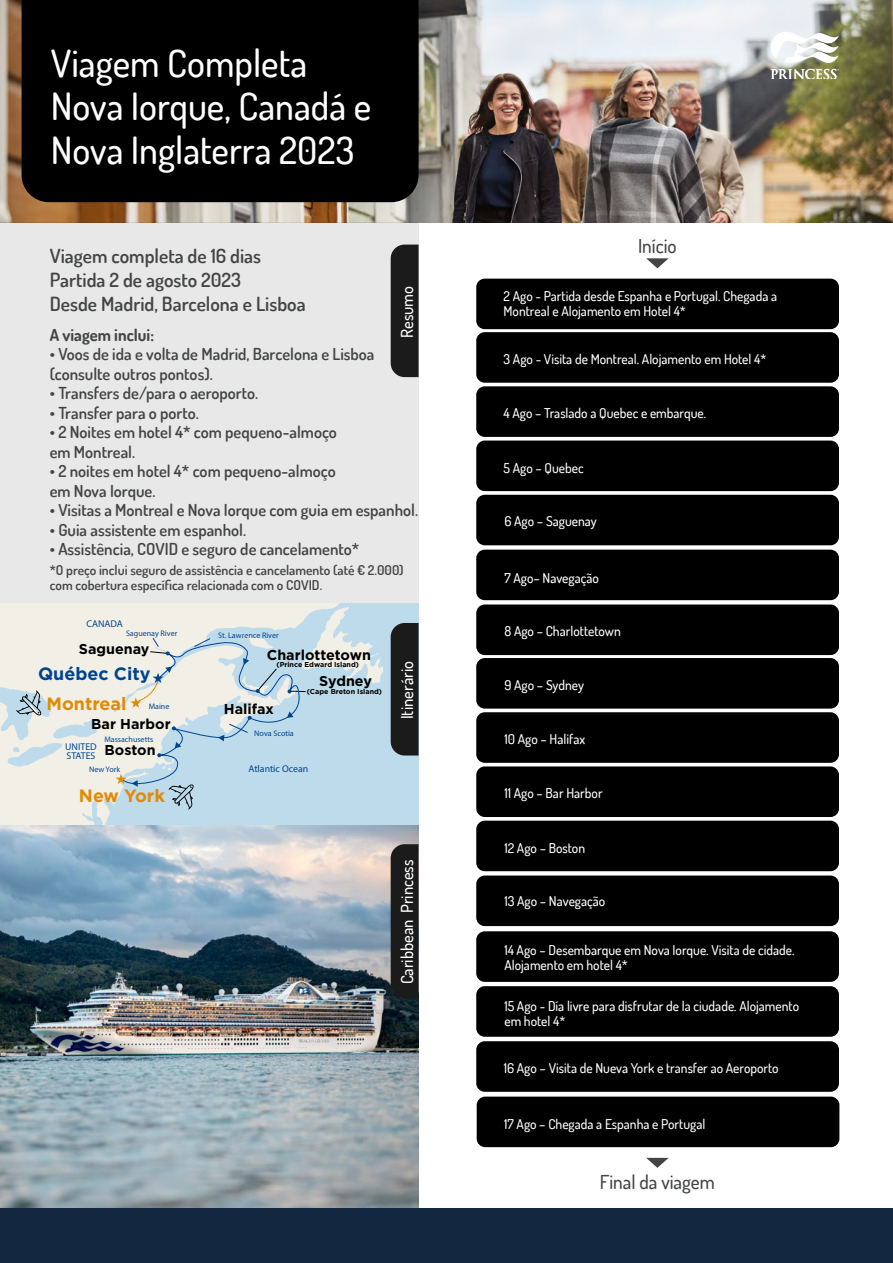
<style>
.page{position:relative;width:893px;height:1263px;background:#fff}
.page>*{position:absolute;margin:0;border:0;box-sizing:border-box;transform-origin:0 0}
.t1{font:500 37.5px/43.5px "Dosis";color:#fff}
.t2{font:600 19.5px/24px "Dosis";color:#434444}
.t3{font:500 19.2px "Dosis";color:#434444}
.t4{font:700 17.85px "Gotham";color:#df8b07}
.t5{font:700 17.85px "Gotham";color:#004490}
.t6{font:600 16.5px/19.5px "Dosis";color:#434444}
.t7{font:500 16.5px "Dosis";color:#fff}
.t8{font:700 16.5px "Dosis";color:#434444}
.t9{font:700 14.25px "Gotham";color:#000}
.t10{font:500 13.5px/15px "Dosis";color:#fff}
.t11{font:600 13.5px/15px "Dosis";color:#434444}
.t12{font:500 9.75px/8.9px "Gotham";color:#004490}
.t13{font:500 8.1px "Gotham";color:#004490}
.t14{font:700 7.2px "Gotham";color:#000}
</style>
<div class="page">
<img style="left:0;top:825px;width:419px;height:384px">
<img style="left:0;top:0;width:893px;height:222px">
<div style="left:476px;top:1041px;width:363px;height:51px;background:#000;border-radius:9px"></div>
<div style="left:476px;top:550px;width:363px;height:50px;background:#000;border-radius:9px"></div>
<div style="left:476px;top:386px;width:363px;height:51px;background:#000;border-radius:9px"></div>
<div style="left:476px;top:441px;width:363px;height:50px;background:#000;border-radius:9px"></div>
<div style="left:476px;top:495px;width:363px;height:50px;background:#000;border-radius:9px"></div>
<div style="left:476px;top:332px;width:363px;height:51px;background:#000;border-radius:9px"></div>
<div style="left:476px;top:279px;width:363px;height:50px;background:#000;border-radius:9px"></div>
<div style="left:476px;top:875px;width:363px;height:51px;background:#000;border-radius:9px"></div>
<div style="left:476px;top:712px;width:363px;height:51px;background:#000;border-radius:9px"></div>
<div style="left:476px;top:766px;width:363px;height:51px;background:#000;border-radius:9px"></div>
<div style="left:476px;top:821px;width:363px;height:50px;background:#000;border-radius:9px"></div>
<div style="left:476px;top:658px;width:363px;height:51px;background:#000;border-radius:9px"></div>
<div style="left:476px;top:604px;width:363px;height:51px;background:#000;border-radius:9px"></div>
<div style="left:476px;top:986px;width:363px;height:51px;background:#000;border-radius:9px"></div>
<div style="left:476px;top:931px;width:363px;height:51px;background:#000;border-radius:9px"></div>
<div style="left:0;top:222px;width:419px;height:382px;background:#e8e8e8"></div>
<div style="left:0;top:604px;width:419px;height:221px;background:#bddbeb"></div>
<svg style="left:0;top:604px;width:339px;height:221px;fill:#f2f0e6"></svg>
<svg style="left:0;top:687px;width:97px;height:80px"></svg>
<svg style="left:116px;top:606px;width:267px;height:204px"></svg>
<div style="left:22px;top:0;width:397px;height:202px;background:#000"></div>
<div style="left:0;top:1209px;width:893px;height:54px;background:#142740"></div>
<svg style="left:646px;top:258px;width:23px;height:10px"></svg>
<svg style="left:646px;top:1158px;width:23px;height:10px"></svg>
<svg style="left:770px;top:30px;width:69px;height:48px"></svg>
<div style="left:391px;top:844px;width:28px;height:154px;background:#1b1b1c"></div>
<div style="left:391px;top:245px;width:28px;height:132px;background:#1b1b1c"></div>
<div style="left:391px;top:623px;width:28px;height:132px;background:#1b1b1c"></div>
<div style="left:477px;top:1096px;width:362px;height:51px;background:#000;border-radius:9px"></div>
<h1 class="t1" style="left:51px;top:40px;width:322px">Viagem Completa<br>Nova Iorque, Canadá e<br>Nova Inglaterra 2023</h1>
<h2 class="t2" style="left:50px;top:243px;width:257px">Viagem completa de 16 dias<br>Partida 2 de agosto 2023<br>Desde Madrid, Barcelona e Lisboa</h2>
<p class="t8" style="left:50px;top:324px;width:106px">A viagem inclui:</p>
<p class="t6" style="left:50px;top:344px;width:326px">• Voos de ida e volta de Madrid, Barcelona e Lisboa (consulte outros pontos).</p>
<p class="t6" style="left:50px;top:383px;width:210px">• Transfers de/para o aeroporto.</p>
<p class="t6" style="left:50px;top:403px;width:151px">• Transfer para o porto.</p>
<p class="t6" style="left:50px;top:422px;width:289px">• 2 Noites em hotel 4* com pequeno-almoço em Montreal.</p>
<p class="t6" style="left:50px;top:461px;width:287px">• 2 noites em hotel 4* com pequeno-almoço em Nova Iorque.</p>
<p class="t6" style="left:50px;top:500px;width:370px">• Visitas a Montreal e Nova Iorque com guia em espanhol.</p>
<p class="t6" style="left:50px;top:520px;width:198px">• Guia assistente em espanhol.</p>
<p class="t6" style="left:50px;top:539px;width:311px">• Assistência, COVID e seguro de cancelamento*</p>
<p class="t11" style="left:50px;top:562px;width:355px">*O preço inclui seguro de assistência e cancelamento (até € 2.000) com cobertura específica relacionada com o COVID.</p>
<p class="t7" style="left:396px;top:338px;width:54px;rotate:-90deg">Resumo</p>
<p class="t12" style="left:86px;top:619px;width:38px">CANADA</p>
<p class="t13" style="left:126px;top:629px;width:53px">Saguenay River</p>
<p class="t13" style="left:218px;top:630px;width:62px">St. Lawrence River</p>
<h3 class="t5" style="left:38px;top:663px;width:114px">Québec City</h3>
<h3 class="t4" style="left:47px;top:693px;width:81px">Montreal</h3>
<p class="t9" style="left:79px;top:640px;width:72px">Saguenay</p>
<p class="t9" style="left:267px;top:647px;width:106px">Charlottetown</p>
<p class="t14" style="left:277px;top:660px;width:84px">(Prince Edward Island)</p>
<p class="t9" style="left:319px;top:673px;width:54px">Sydney</p>
<p class="t14" style="left:307px;top:687px;width:77px">(Cape Breton Island)</p>
<p class="t9" style="left:224px;top:700px;width:51px">Halifax</p>
<p class="t13" style="left:149px;top:701px;width:22px">Maine</p>
<p class="t13" style="left:104px;top:734px;width:50px">Massachusetts</p>
<p class="t13" style="left:89px;top:764px;width:33px">New York</p>
<p class="t9" style="left:91px;top:715px;width:81px">Bar Harbor</p>
<p class="t13" style="left:254px;top:728px;width:41px">Nova Scotia</p>
<p class="t12" style="left:65px;top:742px;width:33px">UNITED<br>STATES</p>
<p class="t9" style="left:105px;top:741px;width:52px">Boston</p>
<p class="t12" style="left:248px;top:764px;width:61px">Atlantic Ocean</p>
<h3 class="t4" style="left:79px;top:785px;width:88px">New York</h3>
<p class="t7" style="left:396px;top:719px;width:60px;rotate:-90deg">Itinerário</p>
<p class="t7" style="left:396px;top:984px;width:126px;rotate:-90deg">Caribbean Princess</p>
<h3 class="t3" style="left:638px;top:234px;width:40px">Início</h3>
<p class="t10" style="left:503px;top:288px;width:275px">2 Ago - Partida desde Espanha e Portugal. Chegada a<br>Montreal e Alojamento em Hotel 4*</p>
<p class="t10" style="left:503px;top:352px;width:264px">3 Ago - Visita de Montreal. Alojamento em Hotel 4*</p>
<p class="t10" style="left:503px;top:405px;width:204px">4 Ago – Traslado a Quebec e embarque.</p>
<p class="t10" style="left:503px;top:460px;width:82px">5 Ago – Quebec</p>
<p class="t10" style="left:504px;top:513px;width:94px">6 Ago – Saguenay</p>
<p class="t10" style="left:504px;top:570px;width:96px">7 Ago– Navegação</p>
<p class="t10" style="left:504px;top:623px;width:118px">8 Ago – Charlottetown</p>
<p class="t10" style="left:504px;top:677px;width:81px">9 Ago – Sydney</p>
<p class="t10" style="left:504px;top:731px;width:82px">10 Ago – Halifax</p>
<p class="t10" style="left:504px;top:785px;width:100px">11 Ago – Bar Harbor</p>
<p class="t10" style="left:504px;top:840px;width:82px">12 Ago – Boston</p>
<p class="t10" style="left:504px;top:893px;width:102px">13 Ago – Navegação</p>
<p class="t10" style="left:504px;top:942px;width:292px">14 Ago – Desembarque em Nova Iorque. Visita de cidade.<br>Alojamento em hotel 4*</p>
<p class="t10" style="left:504px;top:998px;width:296px">15 Ago - Día livre para disfrutar de la ciudade. Alojamento em hotel 4*</p>
<p class="t10" style="left:504px;top:1061px;width:276px">16 Ago – Visita de Nueva York e transfer ao Aeroporto</p>
<p class="t10" style="left:504px;top:1116px;width:203px">17 Ago – Chegada a Espanha e Portugal</p>
<h3 class="t3" style="left:600px;top:1170px;width:117px">Final da viagem</h3>
</div>
